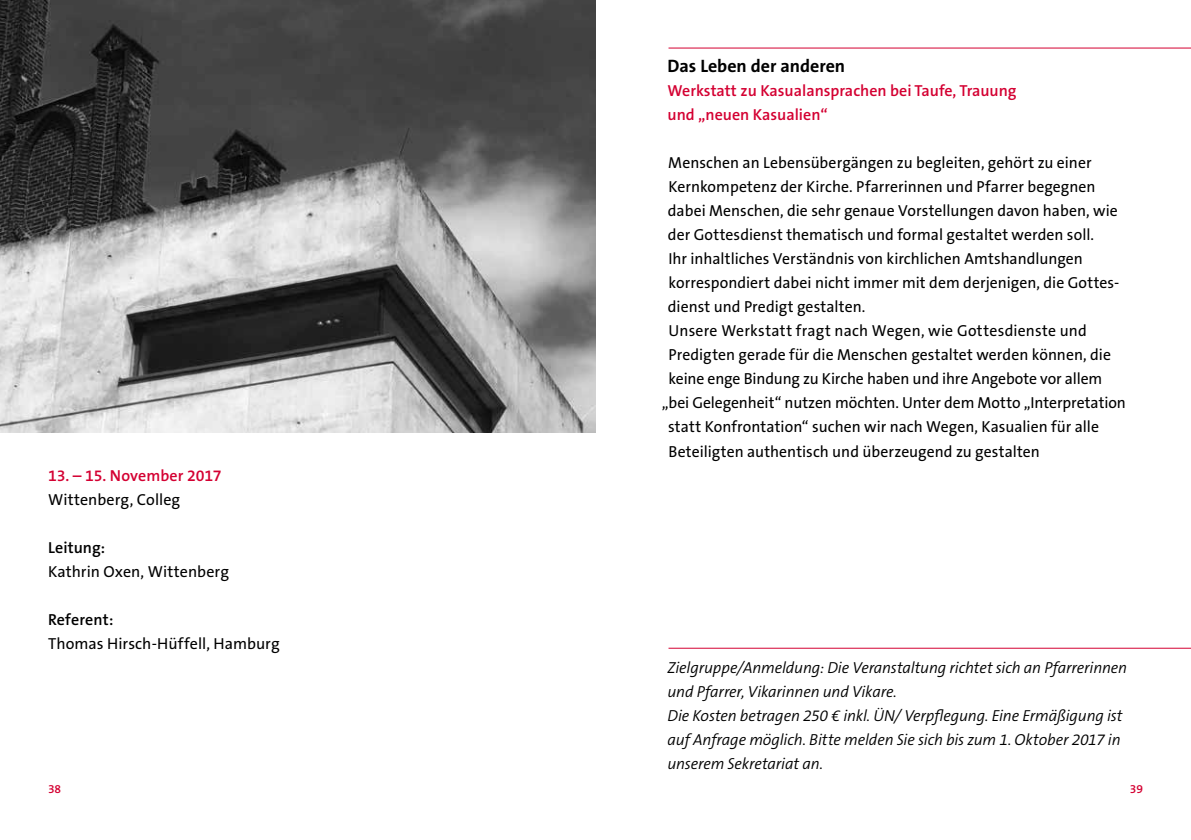
<style>
.page{position:relative;width:1191px;height:840px;background:#fff}
.page>*{position:absolute;margin:0;border:0;box-sizing:border-box;transform-origin:0 0}
.t1{font:700 18px "The Sans B7";color:#000}
.t2{font:16px "The Sans B5 Plain";letter-spacing:.005em;color:#000}
.t3{font:italic 300 16px/24px "The Sans B4";letter-spacing:-.01em;color:#000}
.t4{font:600 16px/24px "The Sans B6";color:#d40032}
.t5{font:600 16px "The Sans B6";letter-spacing:.01em;color:#000}
.t6{font:600 12px "The Sans B6";color:#d40032}
</style>
<div class="page">
<img style="left:0;top:0;width:595px;height:432px">
<hr style="left:668px;top:48px;width:523px;height:1px;background:#d40032">
<hr style="left:668px;top:647px;width:523px;height:1px;background:#d40032">
<p class="t4" style="left:48px;top:464px;width:175px">13. – 15. November 2017</p>
<p class="t2" style="left:48px;top:490px;width:134px">Wittenberg, Colleg</p>
<p class="t5" style="left:48px;top:538px;width:59px">Leitung:</p>
<p class="t2" style="left:48px;top:562px;width:182px">Kathrin Oxen, Wittenberg</p>
<p class="t5" style="left:48px;top:610px;width:67px">Referent:</p>
<p class="t2" style="left:48px;top:634px;width:233px">Thomas Hirsch-Hüffell, Hamburg</p>
<p class="t1" style="left:667px;top:56px;width:179px">Das Leben der anderen</p>
<p class="t4" style="left:667px;top:80px;width:350px">Werkstatt zu Kasualansprachen bei Taufe, Trauung und „neuen Kasualien“</p>
<p class="t2" style="left:668px;top:154px;width:425px">Menschen an Lebensübergängen zu begleiten, gehört zu einer</p>
<p class="t2" style="left:668px;top:178px;width:428px">Kernkompetenz der Kirche. Pfarrerinnen und Pfarrer begegnen</p>
<p class="t2" style="left:668px;top:202px;width:451px">dabei Menschen, die sehr genaue Vorstellungen davon haben, wie</p>
<p class="t2" style="left:668px;top:226px;width:428px">der Gottesdienst thematisch und formal gestaltet werden soll.</p>
<p class="t2" style="left:668px;top:250px;width:416px">Ihr inhaltliches Verständnis von kirchlichen Amtshandlungen</p>
<p class="t2" style="left:668px;top:274px;width:452px">korrespondiert dabei nicht immer mit dem derjenigen, die Gottes-</p>
<p class="t2" style="left:668px;top:298px;width:199px">dienst und Predigt gestalten.</p>
<p class="t2" style="left:668px;top:322px;width:420px">Unsere Werkstatt fragt nach Wegen, wie Gottesdienste und</p>
<p class="t2" style="left:668px;top:346px;width:444px">Predigten gerade für die Menschen gestaltet werden können, die</p>
<p class="t2" style="left:668px;top:370px;width:435px">keine enge Bindung zu Kirche haben und ihre Angebote vor allem</p>
<p class="t2" style="left:662px;top:394px;width:465px">„bei Gelegenheit“ nutzen möchten. Unter dem Motto „Interpretation</p>
<p class="t2" style="left:668px;top:418px;width:432px">statt Konfrontation“ suchen wir nach Wegen, Kasualien für alle</p>
<p class="t2" style="left:668px;top:442px;width:373px">Beteiligten authentisch und überzeugend zu gestalten</p>
<p class="t3" style="left:667px;top:656px;width:461px">Zielgruppe/Anmeldung: Die Veranstaltung richtet sich an Pfarrerinnen und Pfarrer, Vikarinnen und Vikare.<br>Die Kosten betragen 250 € inkl. ÜN/ Verpflegung. Eine Ermäßigung ist auf Anfrage möglich. Bitte melden Sie sich bis zum 1. Oktober 2017 in unserem Sekretariat an.</p>
<p class="t6" style="left:48px;top:782px;width:15px">38</p>
<p class="t6" style="left:1129px;top:782px;width:15px">39</p>
</div>
